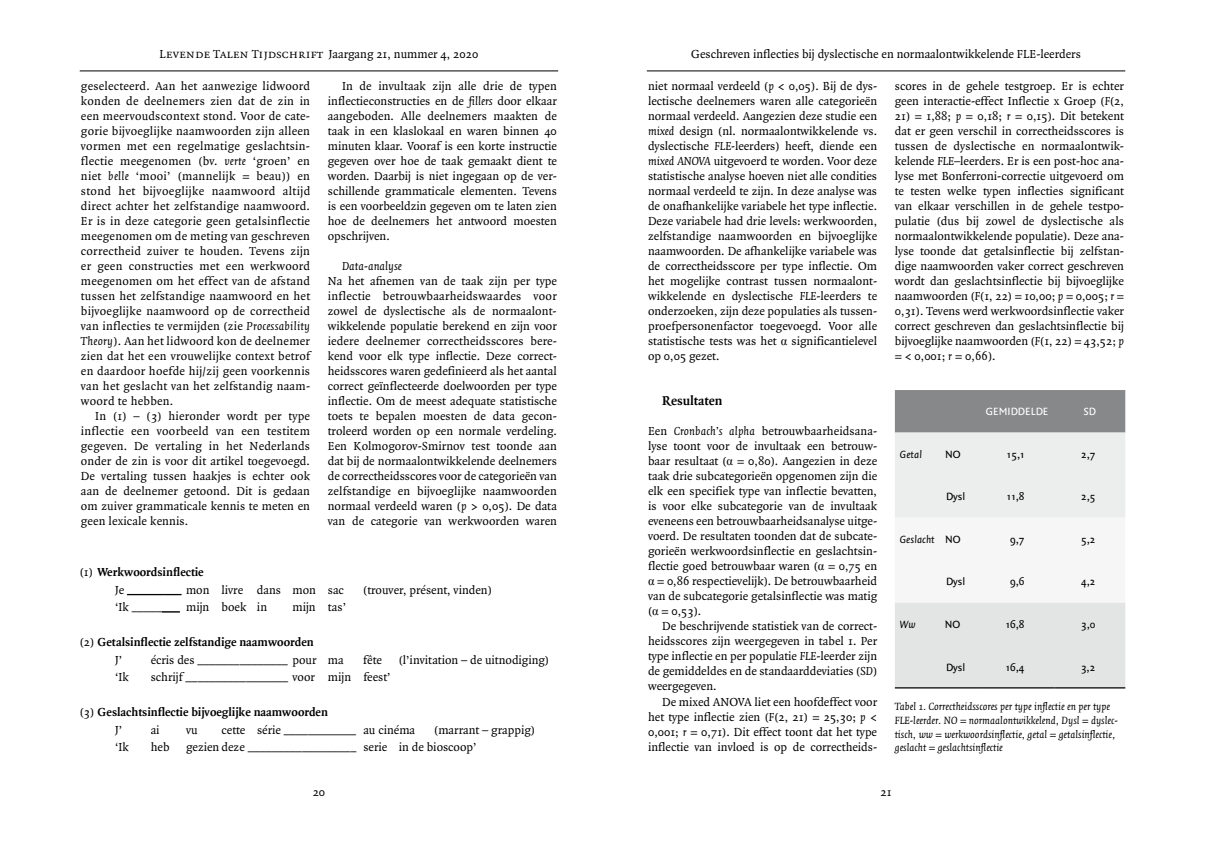
<style>
.page{position:relative;width:1205px;height:851px;background:#fff}
.page>*{position:absolute;margin:0;border:0;box-sizing:border-box;transform-origin:0 0}
.t1{font:700 13.75px "Quadraat";color:#000}
.t2{font:12.5px/15px "Quadraat";color:#000;text-align:justify}
.t3{font:700 12.5px/17.5px "Quadraat";color:#000}
.t4{font:12.5px "Quadraat Small Caps";color:#000}
.t5{font:italic 12.5px "Quadraat";color:#000}
.t6{font:italic 11.25px/13.8px "Quadraat";color:#000}
.t7{font:11.25px "Quadraat Sans";color:#000}
.t8{font:italic 11.25px "Quadraat Sans";color:#000}
.t9{font:11.25px "Quadraat Sans";color:#fff}
.s1{font-family:"Quadraat"}
.s2{font-style:italic}
.s3{font-weight:700}
.s4{font-weight:400}
.s5{font-family:"Times New Roman"}
.s6{font-style:normal}
</style>
<div class="page">
<hr style="left:80px;top:71px;width:478px;height:1px;background:#000">
<hr style="left:647px;top:71px;width:478px;height:1px;background:#000">
<svg style="left:895px;top:390px;width:230px;height:297px"></svg>
<hr style="left:895px;top:687px;width:85px;height:1px;background:#000">
<hr style="left:980px;top:687px;width:74px;height:1px;background:#000">
<hr style="left:1054px;top:687px;width:71px;height:1px;background:#000">
<hr style="left:127px;top:594px;width:54px;height:1px;background:#000">
<svg style="left:162px;top:611px;width:18px;height:1px"></svg>
<p class="t4" style="left:160px;top:48px;width:320px">Levende Talen Tijdschrift <span class="s1">Jaargang 21, nummer 4, 2020</span></p>
<p class="t2" style="left:81px;top:79px;width:231px">geselecteerd. Aan het aanwezige lidwoord konden de deelnemers zien dat de zin in een meervoudscontext stond. Voor de cate&shy;gorie bijvoeglijke naamwoorden zijn alleen vormen met een regelmatige geslachtsin&shy;flectie meegenomen (bv. <span class="s2">verte</span> ‘groen’ en niet <span class="s2">belle</span> ‘mooi’ (mannelijk = beau)) en stond het bijvoeglijke naamwoord altijd direct achter het zelfstandige naamwoord.<br>Er is in deze categorie geen getalsinflectie meegenomen om de meting van geschreven correctheid zuiver te houden. Tevens zijn er geen constructies met een werkwoord meegenomen om het effect van de afstand tussen het zelfstandige naamwoord en het bijvoeglijke naamwoord op de correctheid van inflecties te vermijden (zie <span class="s2">Processability Theory</span>). Aan het lidwoord kon de deelnemer zien dat het een vrouwelijke context betrof en daardoor hoefde hij/zij geen voorkennis van het geslacht van het zelfstandig naam&shy;woord te hebben.</p>
<p class="t2" style="left:81px;top:409px;width:231px;text-indent:14px">In (1) – (3) hieronder wordt per type inflectie een voorbeeld van een testitem gegeven. De vertaling in het Nederlands onder de zin is voor dit artikel toegevoegd.<br>De vertaling tussen haakjes is echter ook aan de deelnemer getoond. Dit is gedaan om zuiver grammaticale kennis te meten en geen lexicale kennis.</p>
<p class="t2" style="left:328px;top:79px;width:231px;text-indent:14px">In de invultaak zijn alle drie de typen inflectieconstructies en de <span class="s2">fillers</span> door elkaar aangeboden. Alle deelnemers maakten de taak in een klaslokaal en waren binnen 40 minuten klaar. Vooraf is een korte instructie gegeven over hoe de taak gemaakt dient te worden. Daarbij is niet ingegaan op de ver&shy;schillende grammaticale elementen. Tevens is een voorbeeldzin gegeven om te laten zien hoe de deelnemers het antwoord moesten opschrijven.</p>
<p class="t5" style="left:342px;top:259px;width:61px">Data-analyse</p>
<p class="t2" style="left:328px;top:274px;width:231px">Na het afnemen van de taak zijn per type inflectie betrouwbaarheidswaardes voor zowel de dyslectische als de normaalont&shy;wikkelende populatie berekend en zijn voor iedere deelnemer correctheidsscores bere&shy;kend voor elk type inflectie. Deze correct&shy;heidsscores waren gedefinieerd als het aantal correct geïnflecteerde doelwoorden per type inflectie. Om de meest adequate statistische toets te bepalen moesten de data gecon&shy;troleerd worden op een normale verdeling.<br>Een Kolmogorov-Smirnov test toonde aan dat bij de normaalontwikkelende deelnemers de correctheidsscores voor de categorieën van zelfstandige en bijvoeglijke naamwoorden normaal verdeeld waren (<span class="s2">p</span> &gt; 0,05). De data van de categorie van werkwoorden waren</p>
<p class="t2" style="left:115px;top:563px;width:230px;line-height:17.5px;text-indent:-35px">(1) <span class="s3">Werkwoordsinflectie<br></span>Je _________ mon livre dans mon sac</p>
<p class="t2" style="left:363px;top:582px;width:130px">(trouver, présent, vinden)</p>
<p class="t2" style="left:115px;top:600px;width:153px">‘Ik ________ mijn boek in</p>
<p class="t2" style="left:292px;top:600px;width:55px">mijn tas’</p>
<p class="t3" style="left:115px;top:633px;width:200px;text-indent:-35px"><span class="s4">(2)</span> Getalsinflectie zelfstandige naamwoorden<br><span class="s4">J’</span></p>
<p class="t2" style="left:151px;top:652px;width:195px">écris des _______________ pour ma</p>
<p class="t2" style="left:363px;top:652px;width:20px">fête</p>
<p class="t2" style="left:399px;top:652px;width:152px">(l’invitation – de uitnodiging)</p>
<p class="t2" style="left:115px;top:670px;width:15px">‘Ik</p>
<p class="t2" style="left:151px;top:670px;width:241px">schrijf _________________ voor mijn feest’</p>
<p class="t3" style="left:115px;top:703px;width:214px;text-indent:-35px"><span class="s4">(3)</span> Geslachtsinflectie bijvoeglijke naamwoorden<br><span class="s4">J’</span></p>
<p class="t2" style="left:151px;top:722px;width:10px">ai</p>
<p class="t2" style="left:186px;top:722px;width:13px">vu</p>
<p class="t2" style="left:222px;top:722px;width:195px">cette série ____________ au cinéma</p>
<p class="t2" style="left:434px;top:722px;width:102px">(marrant – grappig)</p>
<p class="t2" style="left:115px;top:740px;width:15px">‘Ik</p>
<p class="t2" style="left:151px;top:740px;width:20px">heb</p>
<p class="t2" style="left:186px;top:740px;width:292px">gezien deze __________________ serie in de bioscoop’</p>
<p class="t2" style="left:691px;top:47px;width:391px">Geschreven inflecties bij dyslectische en normaalontwikkelende FLE-leerders</p>
<p class="t2" style="left:648px;top:79px;width:231px">niet normaal verdeeld (<span class="s2">p</span> &lt; 0,05). Bij de dys&shy;lectische deelnemers waren alle categorieën normaal verdeeld. Aangezien deze studie een <span class="s2">mixed</span> design (nl. normaalontwikkelende vs. dyslectische <span class="s2">FLE-</span>leerders) heeft, diende een <span class="s2">mixed ANOVA</span> uitgevoerd te worden. Voor deze statistische analyse hoeven niet alle condities normaal verdeeld te zijn. In deze analyse was de onafhankelijke variabele het type inflectie.<br>Deze variabele had drie levels: werkwoorden, zelfstandige naamwoorden en bijvoeglijke naamwoorden. De afhankelijke variabele was de correctheidsscore per type inflectie. Om het mogelijke contrast tussen normaalont&shy;wikkelende en dyslectische <span class="s2">FLE</span>-leerders te onderzoeken, zijn deze populaties als tussen&shy;proefpersonenfactor toegevoegd. Voor alle statistische tests was het <span class="s5">α</span> significantielevel op 0,05 gezet.</p>
<p class="t1" style="left:662px;top:393px;width:62px">Resultaten</p>
<p class="t2" style="left:648px;top:424px;width:231px">Een <span class="s2">Cronbach’s alpha</span> betrouwbaarheidsana&shy;lyse toont voor de invultaak een betrouw&shy;baar resultaat (<span class="s5">α</span> = 0,80). Aangezien in deze taak drie subcategorieën opgenomen zijn die elk een specifiek type van inflectie bevatten, is voor elke subcategorie van de invultaak eveneens een betrouwbaarheidsanalyse uitge&shy;voerd. De resultaten toonden dat de subcate&shy;gorieën werkwoordsinflectie en geslachtsin&shy;flectie goed betrouwbaar waren (<span class="s5">α</span> = 0,75 en <span class="s5">α</span> = 0,86 respectievelijk). De betrouwbaarheid van de subcategorie getalsinflectie was matig (<span class="s5">α</span> = 0,53).</p>
<p class="t2" style="left:648px;top:619px;width:231px;text-indent:14px">De beschrijvende statistiek van de correct&shy;heidsscores zijn weergegeven in tabel 1. Per type inflectie en per populatie <span class="s2">FLE</span>-leerder zijn de gemiddeldes en de standaarddeviaties (<span class="s2">SD</span>) weergegeven.</p>
<p class="t2" style="left:648px;top:694px;width:231px;text-indent:14px">De mixed ANOVA liet een hoofdeffect voor het type inflectie zien (<span class="s2">F</span>(2, 21) = 25,30; <span class="s2">p</span> &lt; 0,001; <span class="s2">r</span> = 0,71). Dit effect toont dat het type inflectie van invloed is op de correctheids-</p>
<p class="t2" style="left:895px;top:79px;width:231px">scores in de gehele testgroep. Er is echter geen interactie-effect Inflectie x Groep (<span class="s2">F</span>(2,</p>
<p class="t2" style="left:895px;top:109px;width:231px">21) = 1,88; <span class="s2">p</span> = 0,18; <span class="s2">r</span> = 0,15). Dit betekent dat er geen verschil in correctheidsscores is tussen de dyslectische en normaalontwik&shy;kelende <span class="s2">FLE</span>–leerders. Er is een post-hoc ana&shy;lyse met Bonferroni-correctie uitgevoerd om te testen welke typen inflecties significant van elkaar verschillen in de gehele testpo&shy;pulatie (dus bij zowel de dyslectische als normaalontwikkelende populatie). Deze ana&shy;lyse toonde dat getalsinflectie bij zelfstan&shy;dige naamwoorden vaker correct geschreven wordt dan geslachtsinflectie bij bijvoeglijke naamwoorden (<span class="s2">F</span>(1, 22) = 10,00; <span class="s2">p</span> = 0,005; <span class="s2">r</span> = 0,31). Tevens werd werkwoordsinflectie vaker correct geschreven dan geslachtsinflectie bij bijvoeglijke naamwoorden (<span class="s2">F</span>(1, 22) = 43,52; <span class="s2">p </span>= &lt; 0,001; <span class="s2">r</span> = 0,66).</p>
<p class="t9" style="left:986px;top:405px;width:64px">GEMIDDELDE</p>
<p class="t9" style="left:1083px;top:405px;width:14px">SD</p>
<p class="t8" style="left:900px;top:448px;width:24px">Getal</p>
<p class="t7" style="left:945px;top:447px;width:17px">NO</p>
<p class="t7" style="left:1007px;top:447px;width:19px">15,1</p>
<p class="t7" style="left:1081px;top:447px;width:16px">2,7</p>
<p class="t7" style="left:946px;top:490px;width:21px">Dysl</p>
<p class="t7" style="left:1007px;top:490px;width:19px">11,8</p>
<p class="t7" style="left:1081px;top:490px;width:16px">2,5</p>
<p class="t8" style="left:900px;top:533px;width:62px">Geslacht <span class="s6">NO</span></p>
<p class="t7" style="left:1010px;top:532px;width:16px">9,7</p>
<p class="t7" style="left:1081px;top:532px;width:16px">5,2</p>
<p class="t7" style="left:946px;top:575px;width:21px">Dysl</p>
<p class="t7" style="left:1010px;top:575px;width:16px">9,6</p>
<p class="t7" style="left:1081px;top:575px;width:16px">4,2</p>
<p class="t8" style="left:900px;top:618px;width:17px">Ww</p>
<p class="t7" style="left:945px;top:618px;width:17px">NO</p>
<p class="t7" style="left:1006px;top:618px;width:20px">16,8</p>
<p class="t7" style="left:1081px;top:618px;width:16px">3,0</p>
<p class="t7" style="left:946px;top:660px;width:21px">Dysl</p>
<p class="t7" style="left:1006px;top:660px;width:20px">16,4</p>
<p class="t7" style="left:1081px;top:660px;width:16px">3,2</p>
<p class="t6" style="left:895px;top:699px;width:224px">Tabel 1. Correctheidsscores per type inflectie en per type FLE-leerder. NO = normaalontwikkelend, Dysl = dyslec&shy;tisch, ww = werkwoordsinflectie, getal = getalsinflectie, geslacht = geslachtsinflectie</p>
<p class="t2" style="left:313px;top:784px;width:14px">20</p>
<p class="t2" style="left:880px;top:784px;width:13px">21</p>
</div>
